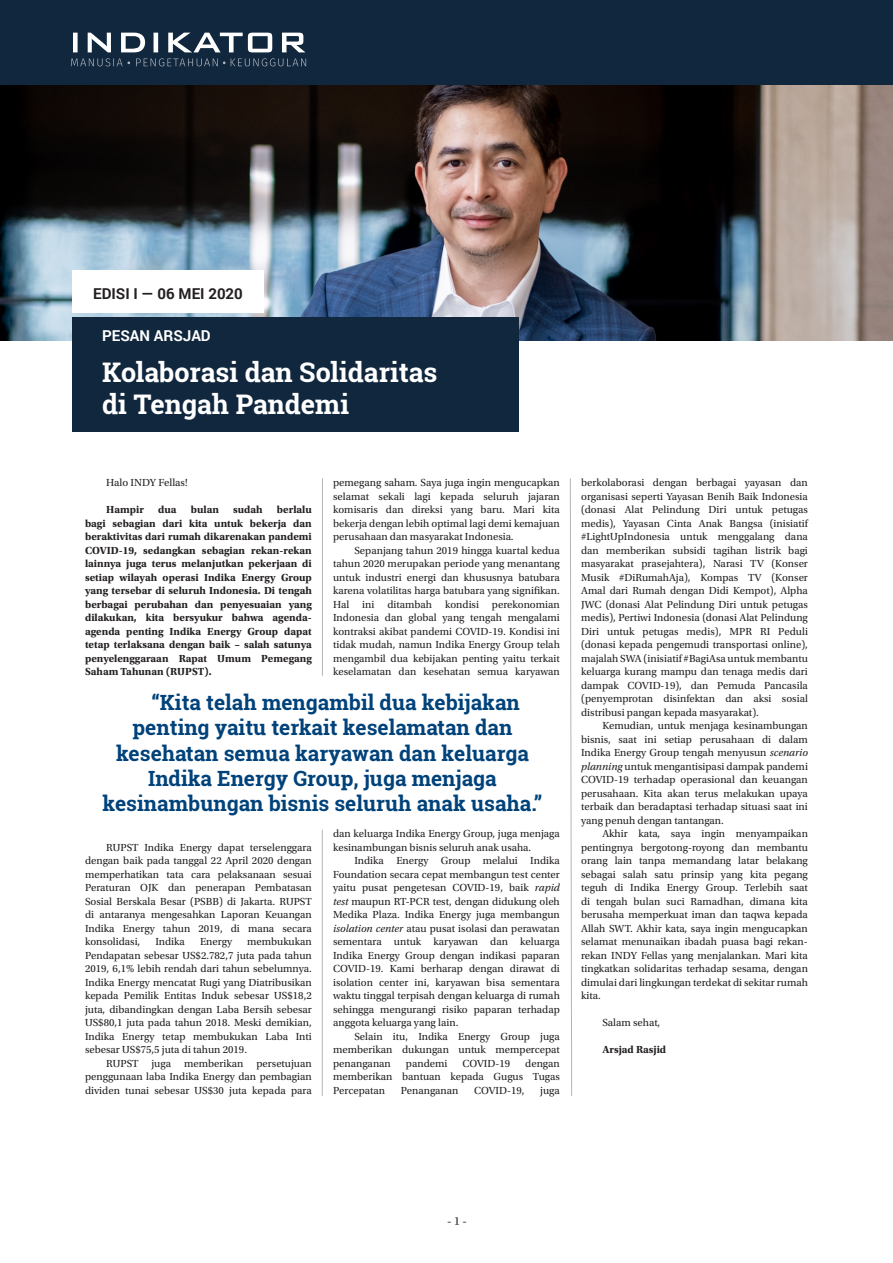
<style>
.page{position:relative;width:893px;height:1263px;background:#fff}
.page>*{position:absolute;margin:0;border:0;box-sizing:border-box;transform-origin:0 0}
.judul_gede{font:700 27px/32.4px "Roboto Slab";color:#fff}
.teks_isi{font:700 21px "Roboto Slab";color:#00427a}
.rubrik{font:700 15px "Roboto";color:#231f20}
.rubrik-2{font:700 15px "Roboto";color:#fff}
.t1{font:12px "Utopia Std";color:#666}
.teks_isi-2{font:10.8px/13.5px "Utopia Std";color:#231f20;text-align:justify}
.teks_isi-3{font:700 10.8px/13.5px "Utopia Std";color:#231f20;text-align:justify}
.s1{font-style:italic}
</style>
<div class="page">
<div style="left:0;top:0;width:893px;height:85px;background:#11273e"></div>
<svg style="left:73px;top:33px;width:232px;height:19px"></svg>
<svg style="left:71px;top:58px;width:59px;height:8px"></svg>
<svg style="left:136px;top:58px;width:170px;height:8px"></svg>
<img style="left:0;top:85px;width:893px;height:255px">
<div style="left:72px;top:317px;width:447px;height:115px;background:#11273e"></div>
<div style="left:72px;top:270px;width:192px;height:43px;background:#fff"></div>
<svg style="left:570px;top:478px;width:2px;height:618px"></svg>
<hr style="left:322px;top:478px;width:1px;height:198px;background:#b4b5b8">
<hr style="left:322px;top:830px;width:1px;height:266px;background:#b4b5b8">
<p class="rubrik" style="left:93px;top:283px;width:151px">EDISI I — 06 MEI 2020</p>
<p class="rubrik-2" style="left:102px;top:325px;width:110px">PESAN ARSJAD</p>
<p class="judul_gede" style="left:102px;top:356px;width:337px">Kolaborasi dan Solidaritas di Tengah Pandemi</p>
<p class="teks_isi-2" style="left:106px;top:476px;width:83px">Halo INDY Fellas!</p>
<p class="teks_isi-3" style="left:106px;top:503px;width:39px">Hampir</p>
<p class="teks_isi-3" style="left:158px;top:503px;width:20px">dua</p>
<p class="teks_isi-3" style="left:191px;top:503px;width:30px">bulan</p>
<p class="teks_isi-3" style="left:233px;top:503px;width:31px">sudah</p>
<p class="teks_isi-3" style="left:85px;top:503px;width:228px;text-indent:192px">berlalu bagi sebagian dari kita untuk bekerja dan beraktivitas dari rumah dikarenakan pandemi COVID-19, sedangkan sebagian rekan-rekan lainnya juga terus melanjutkan pekerjaan di setiap wilayah operasi Indika Energy Group yang tersebar di seluruh Indonesia. Di tengah berbagai perubahan dan penyesuaian yang dilakukan, kita bersyukur bahwa agenda&shy;agenda penting Indika Energy Group dapat tetap terlaksana dengan baik – salah satunya penyelenggaraan Rapat Umum Pemegang Saham Tahunan (RUPST).</p>
<p class="teks_isi-2" style="left:333px;top:476px;width:228px">pemegang saham. Saya juga ingin mengucapkan selamat sekali lagi kepada seluruh jajaran komisaris dan direksi yang baru. Mari kita bekerja dengan lebih optimal lagi demi kemajuan perusahaan dan masyarakat Indonesia.</p>
<p class="teks_isi-2" style="left:333px;top:544px;width:228px;text-indent:21px">Sepanjang tahun 2019 hingga kuartal kedua tahun 2020 merupakan periode yang menantang untuk industri energi dan khususnya batubara karena volatilitas harga batubara yang signifikan.<br>Hal ini ditambah kondisi perekonomian Indonesia dan global yang tengah mengalami kontraksi akibat pandemi COVID-19. Kondisi ini tidak mudah, namun Indika Energy Group telah mengambil dua kebijakan penting yaitu terkait keselamatan dan kesehatan semua karyawan</p>
<p class="teks_isi" style="left:151px;top:688px;width:370px">“Kita telah mengambil dua kebijakan</p>
<p class="teks_isi" style="left:133px;top:713px;width:381px">penting yaitu terkait keselamatan dan</p>
<p class="teks_isi" style="left:116px;top:738px;width:414px">kesehatan semua karyawan dan keluarga</p>
<p class="teks_isi" style="left:148px;top:764px;width:350px">Indika Energy Group, juga menjaga</p>
<p class="teks_isi" style="left:102px;top:789px;width:441px">kesinambungan bisnis seluruh anak usaha.”</p>
<p class="teks_isi-2" style="left:85px;top:841px;width:228px;text-indent:21px">RUPST Indika Energy dapat terselenggara dengan baik pada tanggal 22 April 2020 dengan memperhatikan tata cara pelaksanaan sesuai Peraturan OJK dan penerapan Pembatasan Sosial Berskala Besar (PSBB) di Jakarta. RUPST di antaranya mengesahkan Laporan Keuangan Indika Energy tahun 2019, di mana secara konsolidasi,</p>
<p class="teks_isi-2" style="left:85px;top:935px;width:228px;text-indent:162px">membukukan Pendapatan sebesar US$2.782,7 juta pada tahun 2019, 6,1% lebih rendah dari tahun sebelumnya.<br>Indika Energy mencatat Rugi yang Diatribusikan kepada Pemilik Entitas Induk sebesar US$18,2 juta, dibandingkan dengan Laba Bersih sebesar US$80,1 juta pada tahun 2018. Meski demikian, Indika Energy tetap membukukan Laba Inti sebesar US$75,5 juta di tahun 2019.</p>
<p class="teks_isi-2" style="left:85px;top:1057px;width:228px;text-indent:21px">RUPST juga memberikan persetujuan penggunaan laba Indika Energy dan pembagian dividen tunai sebesar US$30 juta kepada para</p>
<p class="teks_isi-2" style="left:155px;top:935px;width:31px">Indika</p>
<p class="teks_isi-2" style="left:200px;top:935px;width:34px">Energy</p>
<p class="teks_isi-2" style="left:333px;top:827px;width:228px">dan keluarga Indika Energy Group, juga menjaga kesinambungan bisnis seluruh anak usaha.</p>
<p class="teks_isi-2" style="left:333px;top:854px;width:228px;text-indent:21px">Indika Energy Group melalui Indika Foundation secara cepat membangun test center yaitu pusat pengetesan COVID-19, baik <span class="s1">rapid test</span> maupun RT-PCR test, dengan didukung oleh Medika Plaza. Indika Energy juga membangun <span class="s1">isolation center</span> atau pusat isolasi dan perawatan sementara untuk karyawan dan keluarga Indika Energy Group dengan indikasi paparan COVID-19. Kami berharap dengan dirawat di isolation center ini, karyawan bisa sementara waktu tinggal terpisah dengan keluarga di rumah sehingga mengurangi risiko paparan terhadap anggota keluarga yang lain.</p>
<p class="teks_isi-2" style="left:333px;top:1030px;width:228px;text-indent:21px">Selain itu, Indika Energy Group juga memberikan dukungan untuk mempercepat penanganan</p>
<p class="teks_isi-2" style="left:333px;top:1057px;width:228px;text-indent:192px">dengan memberikan bantuan kepada Gugus Tugas Percepatan</p>
<p class="teks_isi-2" style="left:406px;top:1057px;width:43px">pandemi</p>
<p class="teks_isi-2" style="left:462px;top:1057px;width:49px">COVID-19</p>
<p class="teks_isi-2" style="left:401px;top:1084px;width:59px">Penanganan</p>
<p class="teks_isi-2" style="left:474px;top:1084px;width:52px">COVID-19,</p>
<p class="teks_isi-2" style="left:540px;top:1084px;width:21px">juga</p>
<p class="teks_isi-2" style="left:581px;top:476px;width:228px">berkolaborasi dengan berbagai yayasan dan organisasi seperti Yayasan Benih Baik Indonesia (donasi Alat Pelindung Diri untuk petugas medis), Yayasan Cinta Anak Bangsa (inisiatif #LightUpIndonesia untuk menggalang dana dan memberikan subsidi tagihan listrik bagi masyarakat prasejahtera), Narasi TV (Konser Musik #DiRumahAja), Kompas TV (Konser Amal dari Rumah dengan Didi Kempot), Alpha JWC (donasi Alat Pelindung Diri untuk petugas medis), Pertiwi Indonesia (donasi Alat Pelindung Diri untuk petugas medis), MPR RI Peduli (donasi kepada pengemudi transportasi online), majalah SWA (inisiatif #BagiAsa untuk membantu keluarga kurang mampu dan tenaga medis dari dampak COVID-19), dan Pemuda Pancasila (penyemprotan disinfektan dan aksi sosial distribusi pangan kepada masyarakat).</p>
<p class="teks_isi-2" style="left:581px;top:719px;width:228px;text-indent:21px">Kemudian, untuk menjaga kesinambungan bisnis, saat ini setiap perusahaan di dalam Indika Energy Group tengah menyusun <span class="s1">scenario planning</span> untuk mengantisipasi dampak pandemi COVID-19 terhadap operasional dan keuangan perusahaan. Kita akan terus melakukan upaya terbaik dan beradaptasi terhadap situasi saat ini yang penuh dengan tantangan.</p>
<p class="teks_isi-2" style="left:581px;top:827px;width:228px;text-indent:21px">Akhir kata, saya ingin menyampaikan pentingnya bergotong-royong dan membantu orang lain tanpa memandang latar belakang sebagai salah satu prinsip yang kita pegang teguh di Indika Energy Group. Terlebih saat di tengah bulan suci Ramadhan, dimana kita berusaha memperkuat iman dan taqwa kepada Allah SWT. Akhir kata, saya ingin mengucapkan selamat menunaikan ibadah puasa bagi rekan&shy;rekan INDY Fellas yang menjalankan. Mari kita tingkatkan solidaritas terhadap sesama, dengan dimulai dari lingkungan terdekat di sekitar rumah kita.</p>
<p class="teks_isi-2" style="left:602px;top:1016px;width:59px">Salam sehat,</p>
<p class="teks_isi-3" style="left:602px;top:1043px;width:65px">Arsjad Rasjid</p>
<p class="t1" style="left:447px;top:1214px;width:21px">- 1 -</p>
</div>
